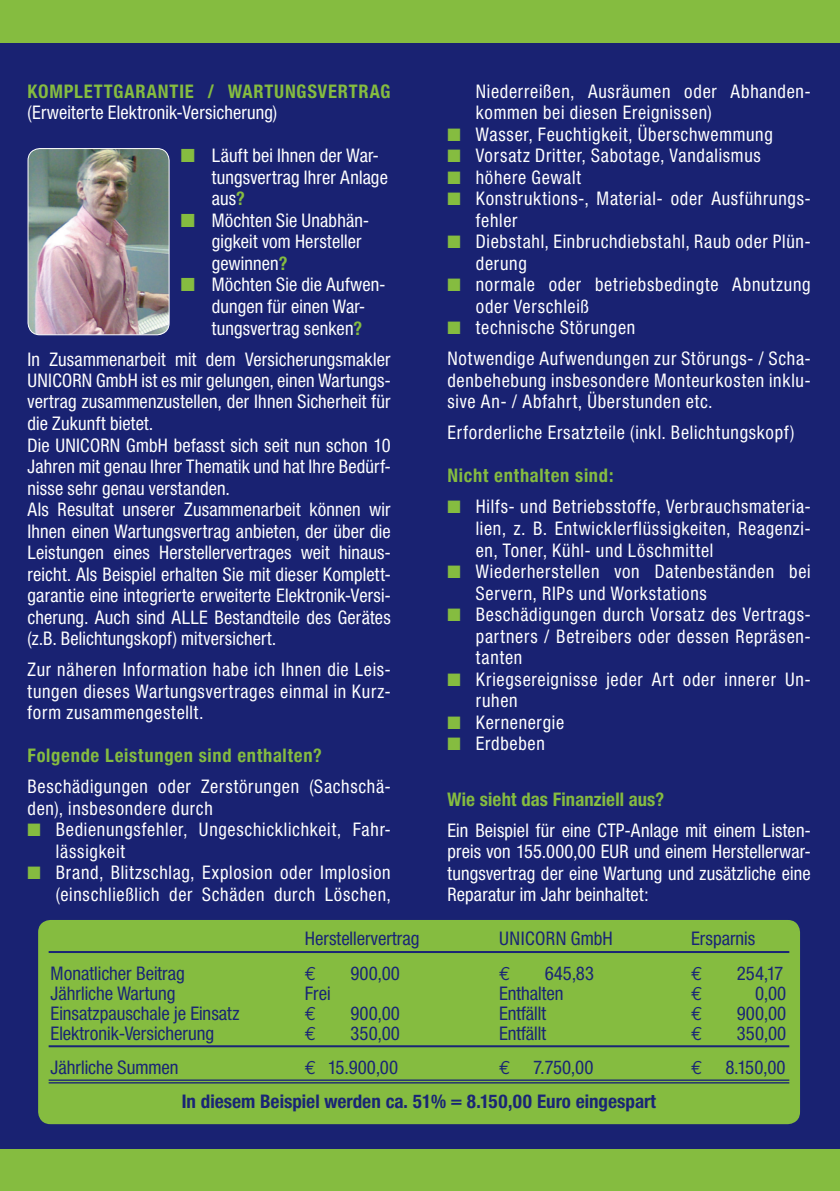
<style>
.page{position:relative;width:840px;height:1191px;background:#fff}
.page>*{position:absolute;margin:0;border:0;box-sizing:border-box;transform-origin:0 0}
.t1{font:19px/21.6px "Neue Helvetica Condensed BQ";letter-spacing:.04em;color:#fff}
.t2{font:19px/21.4px "Neue Helvetica Condensed BQ";letter-spacing:.01em;color:#fff}
.t3{font:19px "Neue Helvetica Condensed BQ";color:#192575}
.t4{font:700 19px "Neue Helvetica Condensed BQ";letter-spacing:.04em;color:#85bc40}
.t5{font:700 19px "Neue Helvetica Condensed BQ";color:#192575}
.t6{font:700 19px "Neue Helvetica Condensed BQ";letter-spacing:.01em;color:#85bc40}
.t7{font:19px "Neue Helvetica Condensed BQ";letter-spacing:.02em;color:#192575}
.t8{font:19px "Euro Mono";color:#192575}
.s1{color:#85bc40}
.s2{font-weight:700;color:#85bc40}
.s3{font-family:"Euro Mono"}
</style>
<div class="page">
<div style="left:0;top:33px;width:839px;height:1157px;background:#192272"></div>
<div style="left:0;top:0;width:839px;height:43px;background:#85bc40"></div>
<div style="left:0;top:1149px;width:839px;height:41px;background:#85bc40"></div>
<div style="left:39px;top:920px;width:759px;height:203px;background:#85bc40;border-radius:11px"></div>
<hr style="left:49px;top:950px;width:740px;height:2px;background:#192575">
<hr style="left:49px;top:1045px;width:740px;height:2px;background:#192575">
<hr style="left:49px;top:1079px;width:740px;height:1px;background:#192575">
<hr style="left:49px;top:1082px;width:740px;height:1px;background:#192575">
<div style="left:38px;top:919px;width:761px;height:205px;border:2px solid #85bc40;border-radius:11px"></div>
<img style="left:28px;top:148px;width:141px;height:187px">
<div style="left:28px;top:148px;width:141px;height:187px;border:1px solid #fff;border-radius:12px"></div>
<p class="t4" style="left:28px;top:79px;width:364px">Komplettgarantie / Wartungsvertrag</p>
<p class="t2" style="left:28px;top:102px;width:251px">(Erweiterte Elektronik-Versicherung)</p>
<p class="t2" style="left:212px;top:145px;width:177px;text-indent:-31px"><span class="s1">■</span> Läuft bei Ihnen der War&shy;tungsvertrag Ihrer Anlage aus<span class="s2">?</span></p>
<p class="t2" style="left:212px;top:210px;width:159px;text-indent:-31px"><span class="s1">■</span> Möchten Sie Unabhän&shy;gigkeit vom Hersteller gewinnen<span class="s2">?</span></p>
<p class="t2" style="left:181px;top:274px;width:206px;text-align:center"><span class="s1">■</span> Möchten Sie die Aufwen&shy;dungen für einen War&shy;tungsvertrag senken<span class="s2">?</span></p>
<p class="t2" style="left:28px;top:348px;width:364px">In Zusammenarbeit mit dem Versicherungsmakler UNICORN GmbH ist es mir gelungen, einen Wartungs&shy;vertrag zusammenzustellen, der Ihnen Sicherheit für die Zukunft bietet.<br>Die UNICORN GmbH befasst sich seit nun schon 10<br>Jahren mit genau Ihrer Thematik und hat Ihre Bedürf&shy;nisse sehr genau verstanden.<br>Als Resultat unserer Zusammenarbeit können wir Ihnen einen Wartungsvertrag anbieten, der über die Leistungen eines Herstellervertrages weit hinaus&shy;reicht. Als Beispiel erhalten Sie mit dieser Komplett&shy;garantie eine integrierte erweiterte Elektronik-Versi&shy;cherung. Auch sind ALLE Bestandteile des Gerätes (z.B. Belichtungskopf) mitversichert.</p>
<p class="t1" style="left:28px;top:658px;width:364px;text-align:justify">Zur näheren Information habe ich Ihnen die Leis&shy;tungen dieses Wartungsvertrages einmal in Kurz&shy;form zusammengestellt.</p>
<p class="t4" style="left:28px;top:743px;width:296px">Folgende Leistungen sind enthalten?</p>
<p class="t1" style="left:28px;top:776px;width:364px">Beschädigungen oder Zerstörungen (Sachschä&shy;den), insbesondere durch</p>
<p class="t1" style="left:56px;top:818px;width:336px;text-indent:-28px"><span class="s1">■</span> Bedienungsfehler, Ungeschicklichkeit, Fahr&shy;lässigkeit</p>
<p class="t1" style="left:28px;top:861px;width:364px;text-align:right"><span class="s1">■</span> Brand, Blitzschlag, Explosion oder Implosion (einschließlich der Schäden durch Löschen,</p>
<p class="t3" style="left:305px;top:927px;width:116px">Herstellervertrag</p>
<p class="t7" style="left:499px;top:927px;width:115px">UNICORN GmbH</p>
<p class="t3" style="left:691px;top:927px;width:66px">Ersparnis</p>
<p class="t3" style="left:51px;top:961px;width:136px">Monatlicher Beitrag</p>
<p class="t8" style="left:305px;top:961px;width:13px">E</p>
<p class="t3" style="left:350px;top:961px;width:51px">900,00</p>
<p class="t8" style="left:499px;top:961px;width:13px">E</p>
<p class="t3" style="left:544px;top:961px;width:51px">645,83</p>
<p class="t8" style="left:691px;top:961px;width:13px">E</p>
<p class="t3" style="left:736px;top:961px;width:48px">254,17</p>
<p class="t3" style="left:51px;top:981px;width:126px">Jährliche Wartung</p>
<p class="t3" style="left:305px;top:981px;width:27px">Frei</p>
<p class="t3" style="left:499px;top:981px;width:66px">Enthalten</p>
<p class="t8" style="left:691px;top:981px;width:13px">E</p>
<p class="t3" style="left:754px;top:981px;width:33px">0,00</p>
<p class="t3" style="left:51px;top:1001px;width:190px">Einsatzpauschale je Einsatz</p>
<p class="t8" style="left:305px;top:1001px;width:13px">E</p>
<p class="t3" style="left:350px;top:1001px;width:51px">900,00</p>
<p class="t3" style="left:499px;top:1001px;width:49px">Entfällt</p>
<p class="t8" style="left:691px;top:1001px;width:13px">E</p>
<p class="t3" style="left:736px;top:1001px;width:51px">900,00</p>
<p class="t3" style="left:51px;top:1021px;width:165px">Elektronik-Versicherung</p>
<p class="t8" style="left:305px;top:1021px;width:13px">E</p>
<p class="t3" style="left:350px;top:1021px;width:51px">350,00</p>
<p class="t3" style="left:499px;top:1021px;width:49px">Entfällt</p>
<p class="t8" style="left:691px;top:1021px;width:13px">E</p>
<p class="t3" style="left:736px;top:1021px;width:51px">350,00</p>
<p class="t3" style="left:51px;top:1055px;width:129px">Jährliche Summen</p>
<p class="t3" style="left:305px;top:1055px;width:95px"><span class="s3">E</span> 15.900,00</p>
<p class="t3" style="left:499px;top:1055px;width:96px"><span class="s3">E</span> 7.750,00</p>
<p class="t3" style="left:691px;top:1055px;width:96px"><span class="s3">E</span> 8.150,00</p>
<p class="t5" style="left:182px;top:1089px;width:475px">In diesem Beispiel werden ca. 51% = 8.150,00 Euro eingespart</p>
<p class="t1" style="left:475px;top:80px;width:336px">Niederreißen, Ausräumen oder Abhanden&shy;kommen bei diesen Ereignissen)</p>
<p class="t1" style="left:447px;top:123px;width:327px"><span class="s1">■</span> Wasser, Feuchtigkeit, Überschwemmung</p>
<p class="t1" style="left:447px;top:145px;width:315px"><span class="s1">■</span> Vorsatz Dritter, Sabotage, Vandalismus</p>
<p class="t1" style="left:447px;top:166px;width:135px"><span class="s1">■</span> höhere Gewalt</p>
<p class="t1" style="left:475px;top:188px;width:336px;text-indent:-28px"><span class="s1">■</span> Konstruktions-, Material- oder Ausführungs&shy;fehler</p>
<p class="t1" style="left:475px;top:231px;width:336px;text-indent:-28px"><span class="s1">■</span> Diebstahl, Einbruchdiebstahl, Raub oder Plün&shy;derung</p>
<p class="t1" style="left:475px;top:274px;width:336px;text-indent:-28px"><span class="s1">■</span> normale oder betriebsbedingte Abnutzung oder Verschleiß</p>
<p class="t1" style="left:447px;top:312px;width:364px;line-height:31px"><span class="s1">■</span> technische Störungen<br>Notwendige Aufwendungen zur Störungs- / Scha-</p>
<p class="t1" style="left:447px;top:369px;width:364px">denbehebung insbesondere Monteurkosten inklu&shy;sive An- / Abfahrt, Überstunden etc.</p>
<p class="t1" style="left:447px;top:422px;width:348px">Erforderliche Ersatzteile (inkl. Belichtungskopf)</p>
<p class="t4" style="left:447px;top:464px;width:167px">Nicht enthalten sind:</p>
<p class="t1" style="left:475px;top:496px;width:336px;text-align:justify;text-indent:-28px"><span class="s1">■</span> Hilfs- und Betriebsstoffe, Verbrauchsmateria&shy;lien, z. B. Entwicklerflüssigkeiten, Reagenzi&shy;en, Toner, Kühl- und Löschmittel</p>
<p class="t1" style="left:475px;top:560px;width:336px;text-indent:-28px"><span class="s1">■</span> Wiederherstellen von Datenbeständen bei<br>Servern, RIPs und Workstations</p>
<p class="t1" style="left:475px;top:603px;width:336px;text-align:justify;text-indent:-28px"><span class="s1">■</span> Beschädigungen durch Vorsatz des Vertrags&shy;partners / Betreibers oder dessen Repräsen&shy;tanten</p>
<p class="t1" style="left:475px;top:668px;width:336px;text-indent:-28px"><span class="s1">■</span> Kriegsereignisse jeder Art oder innerer Un&shy;ruhen</p>
<p class="t1" style="left:447px;top:711px;width:118px"><span class="s1">■</span> Kernenergie</p>
<p class="t1" style="left:447px;top:732px;width:99px"><span class="s1">■</span> Erdbeben</p>
<p class="t6" style="left:447px;top:787px;width:218px">Wie sieht das Finanziell aus?</p>
<p class="t1" style="left:447px;top:819px;width:364px;text-align:justify">Ein Beispiel für eine CTP-Anlage mit einem Listen&shy;preis von 155.000,00 EUR und einem Herstellerwar&shy;tungsvertrag der eine Wartung und zusätzliche eine Reparatur im Jahr beinhaltet:</p>
</div>
